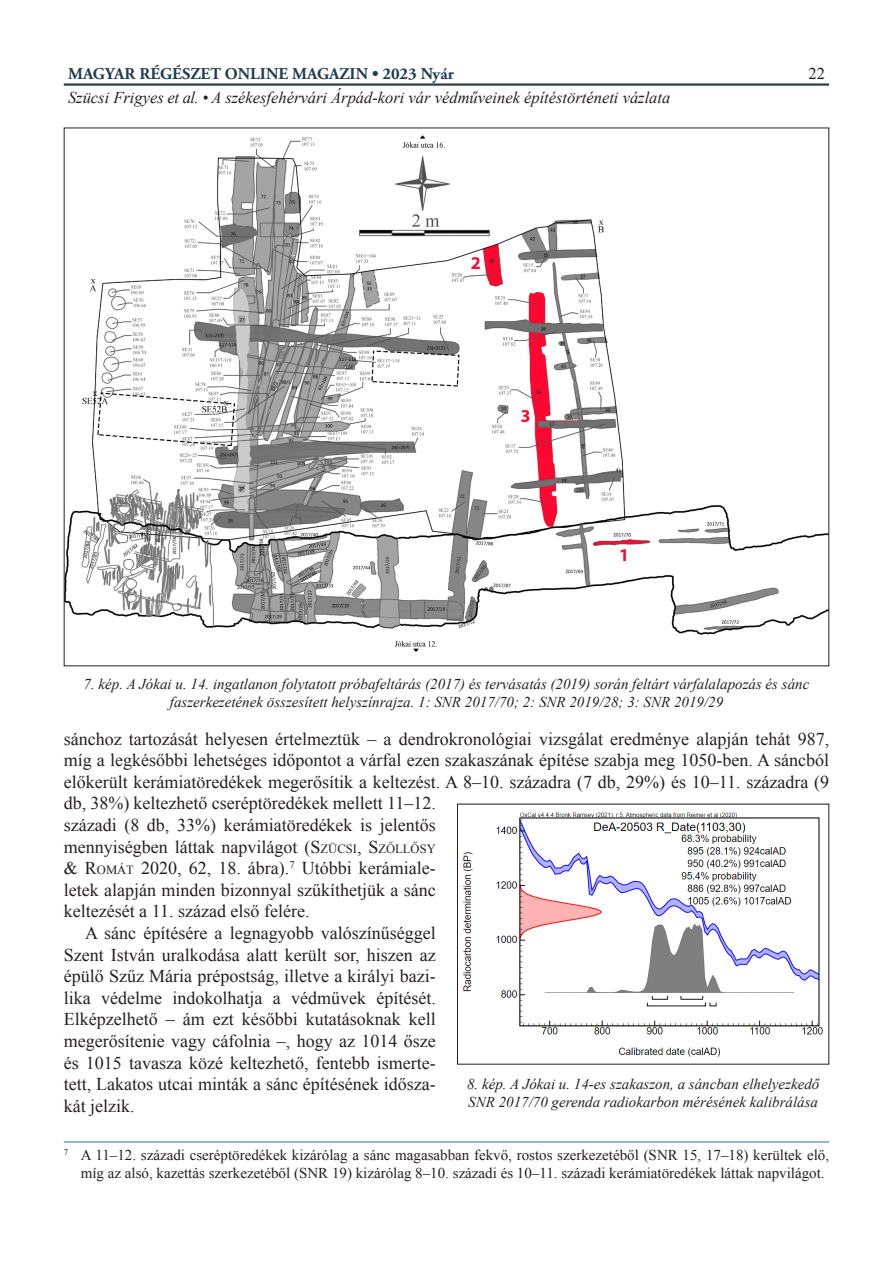
<style>
.page{position:relative;width:893px;height:1263px;background:#fff}
.page>*{position:absolute;margin:0;border:0;box-sizing:border-box;transform-origin:0 0}
.cikk_szoveg_print{font:18px/21.6px "Times New Roman";color:#231f20}
.t1{font:italic 16.5px "Times New Roman";color:#231f20}
.t2{font:700 16.5px "Adobe Garamond Pro";color:#213b4f}
.t3{font:16.5px "Times New Roman";color:#231f20}
.kepala{font:italic 15px/18px "Times New Roman";color:#231f20}
.labjegyzet{font:15px/18px "Times New Roman";color:#231f20}
.s1{font-style:inherit}
.s2{font-size:12.6px}
</style>
<div class="page">
<hr style="left:64px;top:83px;width:765px;height:3px;background:#2d3d4d">
<hr style="left:64px;top:1141px;width:765px;height:1px;background:#3884c5">
<img style="left:463px;top:812px;width:360px;height:245px">
<img style="left:66px;top:135px;width:761px;height:516px">
<p class="t2" style="left:68px;top:65px;width:387px">MAGYAR RÉGÉSZET ONLINE MAGAZIN • 2023 Nyár</p>
<p class="t1" style="left:68px;top:87px;width:604px">Szücsi Frigyes et al. • A székesfehérvári Árpád-kori vár védműveinek építéstörténeti vázlata</p>
<p class="t3" style="left:808px;top:62px;width:18px">22</p>
<p class="kepala" style="left:84px;top:675px;width:727px;text-align:center">7. kép. A Jókai u. 14. ingatlanon folytatott próbafeltárás (2017) és tervásatás (2019) során feltárt várfalalapozás és sánc faszerkezetének összesített helyszínrajza. 1: SNR 2017/70; 2: SNR 2019/28; 3: SNR 2019/29</p>
<p class="cikk_szoveg_print" style="left:64px;top:727px;width:767px">sánchoz tartozását helyesen értelmeztük – a dendrokronológiai vizsgálat eredménye alapján tehát 987, míg a legkésőbbi lehetséges időpontot a várfal ezen szakaszának építése szabja meg 1050-ben. A sáncból előkerült kerámiatöredékek megerősítik a keltezést. A 8–10. századra (7 db, 29%) és 10–11. századra (9 db, 38%) keltezhető cseréptöredékek mellett 11–12.<br>századi (8 db, 33%) kerámiatöredékek is jelentős<br>mennyiségben láttak napvilágot (<span class="s1">S</span><span class="s2">ZÜCSI</span><span class="s1">, S</span><span class="s2">ZŐLLŐSY<br></span><span class="s1">&amp; R</span><span class="s2">OMÁT</span> 2020, 62, 18. ábra).<sup>7</sup> Utóbbi kerámiale-<br>letek alapján minden bizonnyal szűkíthetjük a sánc<br>keltezését a 11. század első felére.</p>
<p class="cikk_szoveg_print" style="left:64px;top:922px;width:374px;text-align:justify;text-indent:21px">A sánc építésére a legnagyobb valószínűséggel Szent István uralkodása alatt került sor, hiszen az épülő Szűz Mária prépostság, illetve a királyi bazi&shy;lika védelme indokolhatja a védművek építését.<br>Elképzelhető – ám ezt későbbi kutatásoknak kell megerősítenie vagy cáfolnia –, hogy az 1014 ősze és 1015 tavasza közé keltezhető, fentebb ismerte&shy;tett, Lakatos utcai minták a sánc építésének idősza&shy;kát jelzik.</p>
<p class="labjegyzet" style="left:81px;top:1146px;width:750px;text-indent:-17px"><sup>7</sup> A 11–12. századi cseréptöredékek kizárólag a sánc magasabban fekvő, rostos szerkezetéből (SNR 15, 17–18) kerültek elő, míg az alsó, kazettás szerkezetéből (SNR 19) kizárólag 8–10. századi és 10–11. századi kerámiatöredékek láttak napvilágot.</p>
<p class="kepala" style="left:467px;top:1075px;width:354px">8. kép. A Jókai u. 14-es szakaszon, a sáncban elhelyezkedő<br>SNR 2017/70 gerenda radiokarbon mérésének kalibrálása</p>
</div>
